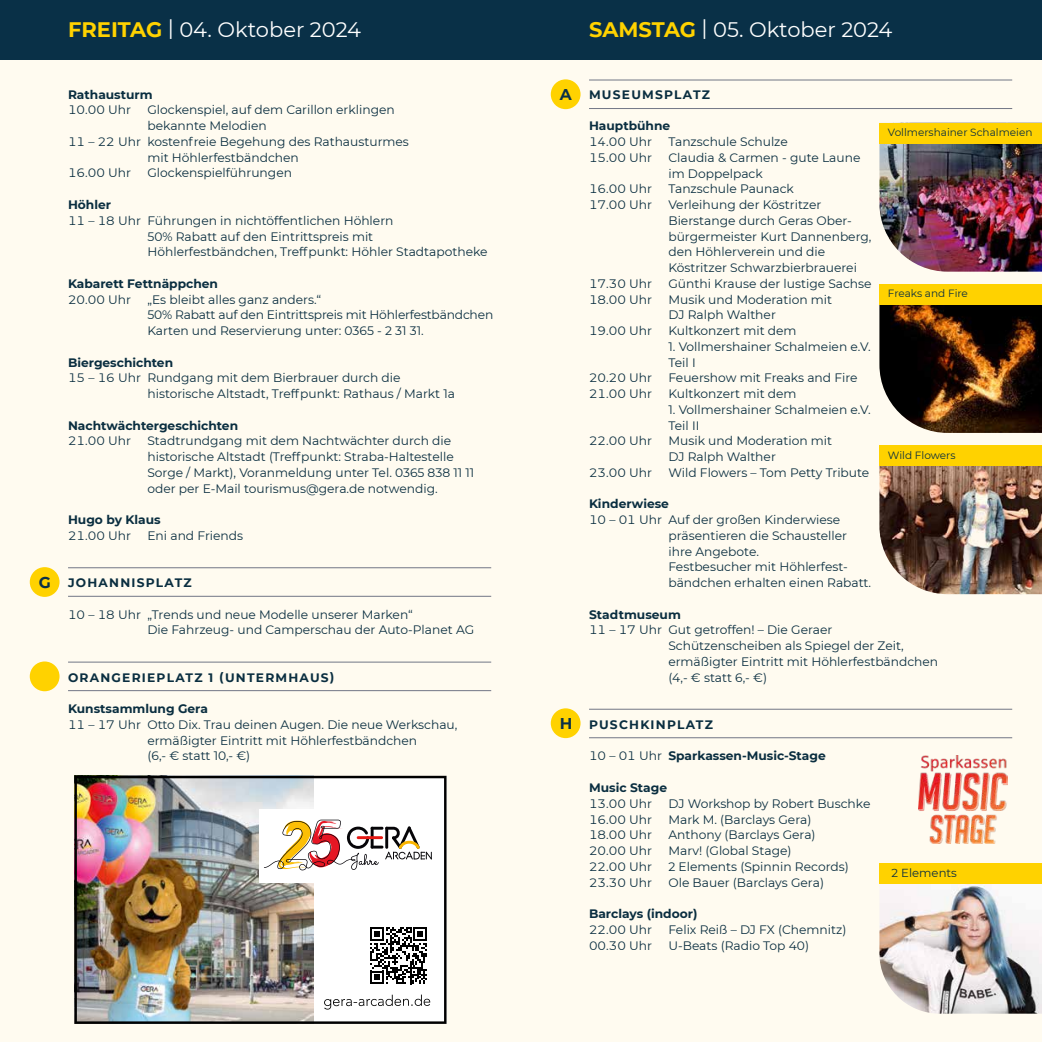
<style>
.page{position:relative;width:1042px;height:1042px;background:#fffbf0}
.page>*{position:absolute;margin:0;border:0;box-sizing:border-box;transform-origin:0 0}
.t1{font:21px "Montserrat";color:#fff}
.t2{font:700 15.58px "Montserrat";color:#093047}
.t3{font:12.25px/15.8px "Montserrat";color:#0a2e40}
.t4{font:700 12.25px "Montserrat";color:#0a2e40}
.t5{font:700 12.25px "Montserrat";letter-spacing:.1em;color:#0a2e40}
.t6{font:11.72px "Montserrat";color:#0a2e40}
.t7{font:10.5px "Montserrat";color:#0a2e40}
.s1{font-weight:700;color:#ffd200}
.s2{font-weight:400}
</style>
<div class="page">
<div style="left:0;top:0;width:1042px;height:60px;background:#093047"></div>
<hr style="left:589px;top:80px;width:423px;height:1px;background:#717685">
<hr style="left:589px;top:108px;width:423px;height:1px;background:#717685">
<hr style="left:589px;top:709px;width:423px;height:1px;background:#717685">
<hr style="left:589px;top:737px;width:423px;height:1px;background:#717685">
<hr style="left:68px;top:567px;width:423px;height:1px;background:#717685">
<hr style="left:68px;top:596px;width:423px;height:1px;background:#717685">
<hr style="left:68px;top:662px;width:423px;height:1px;background:#717685">
<hr style="left:68px;top:690px;width:423px;height:1px;background:#717685">
<div style="left:30px;top:567px;width:30px;height:30px;background:#ffd200;border-radius:50%"></div>
<div style="left:30px;top:661px;width:30px;height:30px;background:#ffd200;border-radius:50%"></div>
<div style="left:551px;top:79px;width:29px;height:30px;background:#ffd200;border-radius:50%"></div>
<div style="left:551px;top:708px;width:29px;height:30px;background:#ffd200;border-radius:50%"></div>
<img style="left:879px;top:305px;width:163px;height:128px">
<div style="left:879px;top:284px;width:163px;height:21px;background:#ffd200"></div>
<img style="left:918px;top:756px;width:90px;height:87px">
<img style="left:879px;top:884px;width:163px;height:129px">
<div style="left:879px;top:863px;width:163px;height:21px;background:#ffd200"></div>
<img style="left:879px;top:144px;width:163px;height:128px">
<div style="left:879px;top:123px;width:163px;height:21px;background:#ffd200"></div>
<img style="left:879px;top:466px;width:163px;height:128px">
<div style="left:879px;top:445px;width:163px;height:21px;background:#ffd200"></div>
<img style="left:74px;top:776px;width:372px;height:247px">
<div style="left:259px;top:809px;width:79px;height:73px;background:#fff"></div>
<svg style="left:264px;top:819px;width:168px;height:51px"></svg>
<h1 class="t1" style="left:68px;top:15px;width:294px"><span class="s1">FREITAG</span> | 04. Oktober 2024</h1>
<h1 class="t1" style="left:589px;top:15px;width:305px"><span class="s1">SAMSTAG</span> | 05. Oktober 2024</h1>
<p class="t2" style="left:39px;top:571px;width:14px">G</p>
<p class="t4" style="left:68px;top:85px;width:86px">Rathausturm</p>
<p class="t3" style="left:68px;top:102px;width:65px">10.00 Uhr</p>
<p class="t3" style="left:147px;top:102px;width:249px">Glockenspiel, auf dem Carillon erklingen</p>
<p class="t3" style="left:147px;top:118px;width:121px">bekannte Melodien</p>
<p class="t3" style="left:68px;top:133px;width:342px">11 – 22 Uhr kostenfreie Begehung des Rathausturmes</p>
<p class="t3" style="left:147px;top:149px;width:153px">mit Höhlerfestbändchen</p>
<p class="t3" style="left:68px;top:165px;width:65px">16.00 Uhr</p>
<p class="t3" style="left:147px;top:165px;width:146px">Glockenspielführungen</p>
<p class="t4" style="left:68px;top:196px;width:45px">Höhler</p>
<p class="t3" style="left:147px;top:212px;width:342px;text-indent:-79px">11 – 18 Uhr Führungen in nichtöffentlichen Höhlern<br>50% Rabatt auf den Eintrittspreis mit<br>Höhlerfestbändchen, Treffpunkt: Höhler Stadtapotheke</p>
<p class="t4" style="left:68px;top:275px;width:152px">Kabarett Fettnäppchen</p>
<p class="t3" style="left:68px;top:291px;width:65px">20.00 Uhr</p>
<p class="t3" style="left:147px;top:291px;width:347px">„Es bleibt alles ganz anders.“<br>50% Rabatt auf den Eintrittspreis mit Höhlerfestbändchen<br>Karten und Reservierung unter: 0365 - 2 31 31.</p>
<p class="t4" style="left:68px;top:353px;width:107px">Biergeschichten</p>
<p class="t3" style="left:147px;top:370px;width:309px;text-indent:-79px">15 – 16 Uhr Rundgang mit dem Bierbrauer durch die historische Altstadt, Treffpunkt: Rathaus / Markt 1a</p>
<p class="t4" style="left:68px;top:416px;width:172px">Nachtwächtergeschichten</p>
<p class="t3" style="left:68px;top:433px;width:65px">21.00 Uhr</p>
<p class="t3" style="left:147px;top:433px;width:328px">Stadtrundgang mit dem Nachtwächter durch die historische Altstadt (Treffpunkt: Straba-Haltestelle Sorge / Markt), Voranmeldung unter Tel. 0365 838 11 11 oder per E-Mail tourismus@gera.de notwendig.</p>
<p class="t4" style="left:68px;top:511px;width:94px">Hugo by Klaus</p>
<p class="t3" style="left:68px;top:527px;width:65px">21.00 Uhr</p>
<p class="t3" style="left:147px;top:527px;width:97px">Eni and Friends</p>
<p class="t5" style="left:68px;top:574px;width:125px">JOHANNISPLATZ</p>
<p class="t3" style="left:147px;top:606px;width:328px;text-indent:-79px">10 – 18 Uhr „Trends und neue Modelle unserer Marken“<br>Die Fahrzeug- und Camperschau der Auto-Planet AG</p>
<p class="t5" style="left:68px;top:668px;width:268px">ORANGERIEPLATZ 1 (UNTERMHAUS)</p>
<p class="t4" style="left:68px;top:700px;width:141px">Kunstsammlung Gera</p>
<p class="t3" style="left:147px;top:716px;width:311px;text-indent:-79px">11 – 17 Uhr Otto Dix. Trau deinen Augen. Die neue Werkschau, ermäßigter Eintritt mit Höhlerfestbändchen<br>(6,- € statt 10,- €)</p>
<p class="t2" style="left:560px;top:83px;width:13px">A</p>
<p class="t2" style="left:560px;top:712px;width:14px">H</p>
<p class="t5" style="left:589px;top:86px;width:123px">MUSEUMSPLATZ</p>
<p class="t4" style="left:589px;top:117px;width:83px">Hauptbühne</p>
<p class="t3" style="left:589px;top:133px;width:65px">14.00 Uhr</p>
<p class="t3" style="left:668px;top:133px;width:121px">Tanzschule Schulze</p>
<p class="t3" style="left:589px;top:149px;width:65px">15.00 Uhr</p>
<p class="t3" style="left:668px;top:149px;width:194px">Claudia &amp; Carmen - gute Laune im Doppelpack</p>
<p class="t3" style="left:589px;top:181px;width:65px">16.00 Uhr</p>
<p class="t3" style="left:668px;top:181px;width:127px">Tanzschule Paunack</p>
<p class="t3" style="left:589px;top:196px;width:65px">17.00 Uhr</p>
<p class="t3" style="left:668px;top:196px;width:204px">Verleihung der Köstritzer<br>Bierstange durch Geras Ober&shy;bürgermeister Kurt Dannenberg, den Höhlerverein und die<br>Köstritzer Schwarzbierbrauerei</p>
<p class="t3" style="left:589px;top:275px;width:65px">17.30 Uhr</p>
<p class="t3" style="left:668px;top:275px;width:205px">Günthi Krause der lustige Sachse</p>
<p class="t3" style="left:589px;top:291px;width:65px">18.00 Uhr</p>
<p class="t3" style="left:668px;top:291px;width:165px">Musik und Moderation mit<br>DJ Ralph Walther</p>
<p class="t3" style="left:589px;top:322px;width:65px">19.00 Uhr</p>
<p class="t3" style="left:668px;top:322px;width:130px">Kultkonzert mit dem</p>
<p class="t3" style="left:668px;top:338px;width:204px">1. Vollmershainer Schalmeien e.V.<br>Teil I</p>
<p class="t3" style="left:589px;top:370px;width:65px">20.20 Uhr</p>
<p class="t3" style="left:668px;top:370px;width:191px">Feuershow mit Freaks and Fire</p>
<p class="t3" style="left:589px;top:385px;width:65px">21.00 Uhr</p>
<p class="t3" style="left:668px;top:385px;width:130px">Kultkonzert mit dem</p>
<p class="t3" style="left:668px;top:401px;width:204px">1. Vollmershainer Schalmeien e.V.<br>Teil II</p>
<p class="t3" style="left:589px;top:433px;width:65px">22.00 Uhr</p>
<p class="t3" style="left:668px;top:433px;width:165px">Musik und Moderation mit<br>DJ Ralph Walther</p>
<p class="t3" style="left:589px;top:464px;width:65px">23.00 Uhr</p>
<p class="t3" style="left:668px;top:464px;width:202px">Wild Flowers – Tom Petty Tribute</p>
<p class="t4" style="left:589px;top:495px;width:81px">Kinderwiese</p>
<p class="t3" style="left:668px;top:511px;width:204px;text-indent:-79px">10 – 01 Uhr Auf der großen Kinderwiese präsentieren die Schausteller ihre Angebote.<br>Festbesucher mit Höhlerfest&shy;bändchen erhalten einen Rabatt.</p>
<p class="t4" style="left:589px;top:605px;width:93px">Stadtmuseum</p>
<p class="t3" style="left:668px;top:622px;width:271px;text-indent:-79px">11 – 17 Uhr Gut getroffen! – Die Geraer Schützenscheiben als Spiegel der Zeit, ermäßigter Eintritt mit Höhlerfestbändchen (4,- € statt 6,- €)</p>
<p class="t5" style="left:589px;top:716px;width:125px">PUSCHKINPLATZ</p>
<p class="t4" style="left:589px;top:747px;width:238px"><span class="s2">10 – 01 Uhr</span> Sparkassen-Music-Stage</p>
<p class="t4" style="left:589px;top:779px;width:80px">Music Stage</p>
<p class="t3" style="left:589px;top:795px;width:65px">13.00 Uhr</p>
<p class="t3" style="left:668px;top:795px;width:203px">DJ Workshop by Robert Buschke</p>
<p class="t3" style="left:589px;top:811px;width:65px">16.00 Uhr</p>
<p class="t3" style="left:668px;top:811px;width:144px">Mark M. (Barclays Gera)</p>
<p class="t3" style="left:589px;top:826px;width:65px">18.00 Uhr</p>
<p class="t3" style="left:668px;top:826px;width:149px">Anthony (Barclays Gera)</p>
<p class="t3" style="left:589px;top:842px;width:65px">20.00 Uhr</p>
<p class="t3" style="left:668px;top:842px;width:125px">Marv! (Global Stage)</p>
<p class="t3" style="left:589px;top:858px;width:65px">22.00 Uhr</p>
<p class="t3" style="left:668px;top:858px;width:182px">2 Elements (Spinnin Records)</p>
<p class="t3" style="left:589px;top:874px;width:65px">23.30 Uhr</p>
<p class="t3" style="left:668px;top:874px;width:157px">Ole Bauer (Barclays Gera)</p>
<p class="t4" style="left:589px;top:905px;width:110px">Barclays (indoor)</p>
<p class="t3" style="left:589px;top:921px;width:65px">22.00 Uhr</p>
<p class="t3" style="left:668px;top:921px;width:180px">Felix Reiß – DJ FX (Chemnitz)</p>
<p class="t3" style="left:589px;top:937px;width:65px">00.30 Uhr</p>
<p class="t3" style="left:668px;top:937px;width:142px">U-Beats (Radio Top 40)</p>
<p class="t7" style="left:888px;top:125px;width:146px">Vollmershainer Schalmeien</p>
<p class="t7" style="left:888px;top:286px;width:81px">Freaks and Fire</p>
<p class="t7" style="left:888px;top:448px;width:69px">Wild Flowers</p>
<p class="t6" style="left:891px;top:865px;width:67px">2 Elements</p>
</div>
